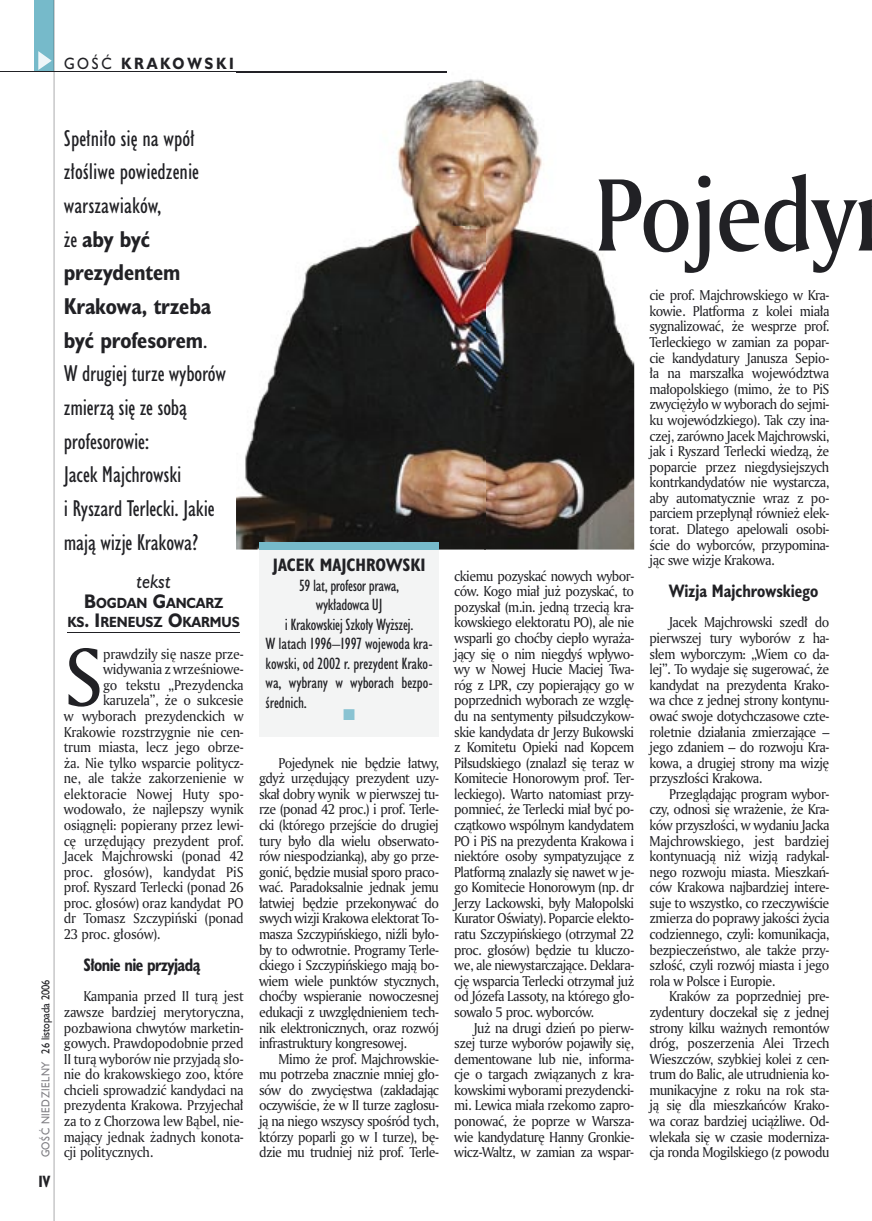
<style>
.page{position:relative;width:872px;height:1221px;background:#fff}
.page>*{position:absolute;margin:0;border:0;box-sizing:border-box;transform-origin:0 0}
.t1{font:99px "Amerigo Md PL";letter-spacing:-.015em;color:#212125;scale:.9 1}
.t2{font:79.05px "Amerigo PL";color:#212125;scale:.94 1}
.t3{font:21px/33.6px "Humanst 521 Cn PL";letter-spacing:-.01em;color:#212125}
.t4{font:italic 18px "Humanst 521 PL";color:#212125;scale:.9 1}
.t5{font:700 16.5px "Humanst 521 Cn PL";color:#212125;scale:.94 1}
.t6{font:700 16.5px "Humanst 521 Cn PL";letter-spacing:-.035em;color:#212125;scale:.94 1}
.t7{font:700 16.5px "Humanst 521 Cn PL";color:#212125}
.t8{font:15px "Humanst 521 Cn PL";letter-spacing:-.01em;color:#212125}
.t9{font:700 15px "Humanst 521 PL";letter-spacing:.2em;color:#212125;scale:.9 1}
.t10{font:700 15px "Humanst 521 Cn PL";color:#212125;scale:.94 1}
.t11{font:13.8px/15.6px "Amerigo PL";letter-spacing:-.02em;color:#212125;text-align:justify;scale:.94 1}
.t12{font:700 13.5px/19.5px "Humanst 521 PL";color:#212125;text-align:center;scale:.9 1}
.t13{font:10.5px "Humanst 521 PL";letter-spacing:.025em;color:#212125;scale:.9 1}
.s1{font-weight:400}
.s2{color:#7f7e83}
.s3{font-weight:700}
.s4{font-size:18px}
</style>
<div class="page">
<div style="left:35px;top:0;width:19px;height:72px;background:#76baca"></div>
<svg style="left:38px;top:51px;width:14px;height:19px"></svg>
<hr style="left:54px;top:0;width:1px;height:1220px;background:#212125">
<hr style="left:0;top:72px;width:447px;height:1px;background:#212125">
<img style="left:236px;top:71px;width:398px;height:478px">
<img style="left:236px;top:72px;width:211px;height:1px">
<div style="left:259px;top:545px;width:180px;height:191px;background:#f3f4f4"></div>
<div style="left:259px;top:541px;width:180px;height:8px;background:#76baca"></div>
<hr style="left:68px;top:632px;width:172px;height:1px;background:#212125">
<p class="t9" style="left:64px;top:53px;width:190px"><span class="s1">GOŚĆ</span> KRAKOWSKI</p>
<p class="t13" style="left:38px;top:1157px;width:199px;rotate:-90deg"><span class="s2">GOŚĆ NIEDZIELNY</span> 26 listopada 2006</p>
<p class="t10" style="left:38px;top:1170px;width:14px">IV</p>
<p class="t3" style="left:64px;top:121px;width:164px">Spełniło się na wpół złośliwe powiedzenie warszawiaków,<br>że <span class="s3">aby być prezydentem<br>Krakowa, trzeba być profesorem</span>.<br>W drugiej turze wyborów zmierzą się ze sobą profesorowie:<br>Jacek Majchrowski<br>i Ryszard Terlecki. Jakie mają wizje Krakowa?</p>
<h3 class="t4" style="left:137px;top:569px;width:40px">tekst</h3>
<p class="t12" style="left:68px;top:592px;width:193px"><span class="s4">B</span>OGDAN <span class="s4">G</span>ANCARZ<br>KS<span class="s4">. I</span>RENEUSZ <span class="s4">O</span>KARMUS</p>
<h2 class="t2" style="left:64px;top:624px;width:43px">S</h2>
<p class="t11" style="left:103px;top:645px;width:151px">prawdziły się nasze prze-</p>
<p class="t11" style="left:103px;top:661px;width:151px">widywania z wrześniowe-</p>
<p class="t11" style="left:103px;top:676px;width:151px">go tekstu „Prezydencka</p>
<p class="t11" style="left:103px;top:692px;width:151px">karuzela”, że o sukcesie</p>
<p class="t11" style="left:64px;top:707px;width:193px">w wyborach prezydenckich w</p>
<p class="t11" style="left:64px;top:723px;width:193px">Krakowie rozstrzygnie nie cen-</p>
<p class="t11" style="left:64px;top:739px;width:193px">trum miasta, lecz jego obrze-</p>
<p class="t11" style="left:64px;top:754px;width:193px">ża. Nie tylko wsparcie politycz-</p>
<p class="t11" style="left:64px;top:770px;width:193px">ne, ale także zakorzenienie w</p>
<p class="t11" style="left:64px;top:785px;width:193px">elektoracie Nowej Huty spo-</p>
<p class="t11" style="left:64px;top:801px;width:193px">wodowało, że najlepszy wynik</p>
<p class="t11" style="left:64px;top:816px;width:193px">osiągnęli: popierany przez lewi-</p>
<p class="t11" style="left:64px;top:832px;width:193px">cę urzędujący prezydent prof.</p>
<p class="t11" style="left:64px;top:848px;width:193px">Jacek Majchrowski (ponad 42</p>
<p class="t11" style="left:64px;top:863px;width:193px">proc. głosów), kandydat PiS</p>
<p class="t11" style="left:64px;top:879px;width:193px">prof. Ryszard Terlecki (ponad 26</p>
<p class="t11" style="left:64px;top:894px;width:193px">proc. głosów) oraz kandydat PO</p>
<p class="t11" style="left:64px;top:910px;width:193px">dr Tomasz Szczypiński (ponad</p>
<p class="t11" style="left:64px;top:925px;width:104px">23 proc. głosów).</p>
<p class="t6" style="left:83px;top:953px;width:126px">Słonie nie przyjadą</p>
<p class="t11" style="left:64px;top:988px;width:193px;text-indent:20px">Kampania przed II turą jest zawsze bardziej merytoryczna, pozbawiona chwytów marketin&shy;gowych. Prawdopodobnie przed II turą wyborów nie przyjadą sło&shy;nie do krakowskiego zoo, które chcieli sprowadzić kandydaci na prezydenta Krakowa. Przyjechał za to z Chorzowa lew Bąbel, nie&shy;mający jednak żadnych konota&shy;cji politycznych.</p>
<p class="t7" style="left:273px;top:553px;width:154px">JACEK MAJCHROWSKI</p>
<p class="t8" style="left:299px;top:575px;width:102px">59 lat, profesor prawa,</p>
<p class="t8" style="left:316px;top:595px;width:68px">wykładowca UJ</p>
<p class="t8" style="left:285px;top:614px;width:130px">i Krakowskiej Szkoły Wyższej.</p>
<p class="t8" style="left:266px;top:634px;width:169px">W latach 1996–1997 wojewoda kra-</p>
<p class="t8" style="left:266px;top:653px;width:169px">kowski, od 2002 r. prezydent Krako-</p>
<p class="t8" style="left:266px;top:673px;width:169px">wa, wybrany w wyborach bezpo-</p>
<p class="t8" style="left:266px;top:692px;width:43px">średnich.</p>
<p class="t11" style="left:259px;top:754px;width:193px;text-indent:20px">Pojedynek nie będzie łatwy, gdyż urzędujący prezydent uzy&shy;skał dobry wynik w pierwszej tu&shy;rze (ponad 42 proc.) i prof. Terle&shy;cki (którego przejście do drugiej tury było dla wielu obserwato&shy;rów niespodzianką), aby go prze&shy;gonić, będzie musiał sporo praco&shy;wać. Paradoksalnie jednak jemu łatwiej będzie przekonywać do swych wizji Krakowa elektorat To&shy;masza Szczypińskiego, niźli było&shy;by to odwrotnie. Programy Terle&shy;ckiego i Szczypińskiego mają bo&shy;wiem wiele punktów stycznych, choćby wspieranie nowoczesnej edukacji z uwzględnieniem tech&shy;nik elektronicznych, oraz rozwój infrastruktury kongresowej.</p>
<p class="t11" style="left:259px;top:1050px;width:193px;text-indent:20px">Mimo że prof. Majchrowskie&shy;mu potrzeba znacznie mniej gło&shy;sów do zwycięstwa (zakładając oczywiście, że w II turze zagłosu&shy;ją na niego wszyscy spośród tych, którzy poparli go w I turze), bę&shy;dzie mu trudniej niż prof. Terle-</p>
<h1 class="t1" style="left:594px;top:148px;width:292px">Pojedy</h1>
<p class="t11" style="left:454px;top:567px;width:193px">ckiemu pozyskać nowych wybor&shy;ców. Kogo miał już pozyskać, to pozyskał (m.in. jedną trzecią kra&shy;kowskiego elektoratu PO), ale nie wsparli go choćby ciepło wyraża&shy;jący się o nim niegdyś wpływo&shy;wy w Nowej Hucie Maciej Twa&shy;róg z LPR, czy popierający go w poprzednich wyborach ze wzglę&shy;du na sentymenty piłsudczykow&shy;skie kandydata dr Jerzy Bukowski z Komitetu Opieki nad Kopcem Piłsudskiego (znalazł się teraz w Komitecie Honorowym prof. Ter&shy;leckiego). Warto natomiast przy&shy;pomnieć, że Terlecki miał być po&shy;czątkowo wspólnym kandydatem PO i PiS na prezydenta Krakowa i niektóre osoby sympatyzujące z Platformą znalazły się nawet w je&shy;go Komitecie Honorowym (np. dr Jerzy Lackowski, były Małopolski Kurator Oświaty). Poparcie elekto&shy;ratu Szczypińskiego (otrzymał 22 proc. głosów) będzie tu kluczo&shy;we, ale niewystarczające. Deklara&shy;cję wsparcia Terlecki otrzymał już od Józefa Lassoty, na którego gło&shy;sowało 5 proc. wyborców.</p>
<p class="t11" style="left:454px;top:1019px;width:193px;text-indent:20px">Już na drugi dzień po pierw&shy;szej turze wyborów pojawiły się, dementowane lub nie, informa&shy;cje o targach związanych z kra&shy;kowskimi wyborami prezydencki&shy;mi. Lewica miała rzekomo zapro&shy;ponować, że poprze w Warsza&shy;wie kandydaturę Hanny Gronkie&shy;wicz-Waltz, w zamian za wspar-</p>
<p class="t11" style="left:649px;top:287px;width:193px">cie prof. Majchrowskiego w Kra&shy;kowie. Platforma z kolei miała sygnalizować, że wesprze prof.<br>Terleckiego w zamian za popar&shy;cie kandydatury Janusza Sepio&shy;ła na marszałka województwa małopolskiego (mimo, że to PiS zwyciężyło w wyborach do sejmi&shy;ku wojewódzkiego). Tak czy ina&shy;czej, zarówno Jacek Majchrowski, jak i Ryszard Terlecki wiedzą, że poparcie przez niegdysiejszych kontrkandydatów nie wystarcza, aby automatycznie wraz z po&shy;parciem przepłynął również elek&shy;torat. Dlatego apelowali osobi&shy;ście do wyborców, przypomina&shy;jąc swe wizje Krakowa.</p>
<p class="t5" style="left:669px;top:580px;width:160px">Wizja Majchrowskiego</p>
<p class="t11" style="left:649px;top:614px;width:193px;text-indent:20px">Jacek Majchrowski szedł do pierwszej tury wyborów z ha&shy;słem wyborczym: „Wiem co da&shy;lej”. To wydaje się sugerować, że kandydat na prezydenta Krako&shy;wa chce z jednej strony kontynu&shy;ować swoje dotychczasowe czte&shy;roletnie działania zmierzające – jego zdaniem – do rozwoju Kra&shy;kowa, a drugiej strony ma wizję przyszłości Krakowa.</p>
<p class="t11" style="left:649px;top:785px;width:193px;text-indent:20px">Przeglądając program wybor&shy;czy, odnosi się wrażenie, że Kra&shy;ków przyszłości, w wydaniu Jacka Majchrowskiego, jest bardziej kontynuacją niż wizją radykal&shy;nego rozwoju miasta. Mieszkań&shy;ców Krakowa najbardziej intere&shy;suje to wszystko, co rzeczywiście zmierza do poprawy jakości życia codziennego, czyli: komunikacja, bezpieczeństwo, ale także przy&shy;szłość, czyli rozwój miasta i jego rola w Polsce i Europie.</p>
<p class="t11" style="left:649px;top:988px;width:193px;text-indent:20px">Kraków za poprzedniej pre&shy;zydentury doczekał się z jednej strony kilku ważnych remontów dróg, poszerzenia Alei Trzech Wieszczów, szybkiej kolei z cen&shy;trum do Balic, ale utrudnienia ko&shy;munikacyjne z roku na rok sta&shy;ją się dla mieszkańców Krako&shy;wa coraz bardziej uciążliwe. Od&shy;wlekała się w czasie moderniza&shy;cja ronda Mogilskiego (z powodu</p>
</div>
